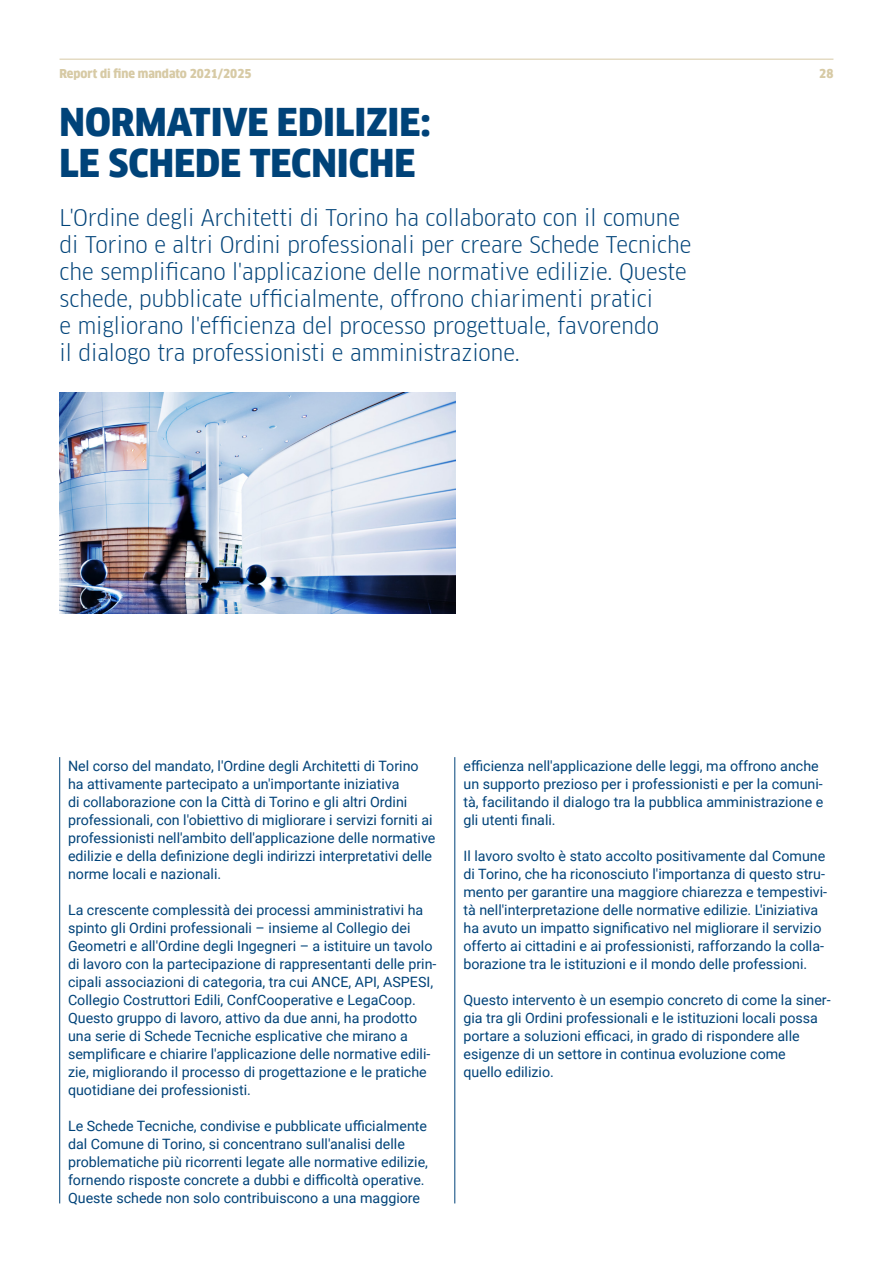
<style>
.page{position:relative;width:893px;height:1263px;background:#fff}
.page>*{position:absolute;margin:0;border:0;box-sizing:border-box;transform-origin:0 0}
.t1{font:900 37.5px/40.5px "Clan Offc Narr";color:#004379}
.t2{font:22.5px/27px "Clan Offc Narr";color:#004379}
.t3{font:14.25px/18px "Roboto";color:#004379}
.t4{font:900 12px "Clan Offc Narr";color:#d7caa5}
</style>
<div class="page">
<hr style="left:60px;top:59px;width:773px;height:1px;background:#d7caa5">
<hr style="left:892px;top:0;width:1px;height:1263px;background:#004379">
<hr style="left:59px;top:757px;width:1px;height:446px;background:#004379">
<hr style="left:455px;top:757px;width:1px;height:446px;background:#004379">
<img style="left:60px;top:393px;width:395px;height:220px">
<p class="t4" style="left:60px;top:66px;width:193px">Report di fine mandato 2021/2025</p>
<p class="t4" style="left:819px;top:66px;width:16px">28</p>
<h1 class="t1" style="left:60px;top:102px;width:372px">NORMATIVE EDILIZIE:<br>LE SCHEDE TECNICHE</h1>
<p class="t2" style="left:60px;top:204px;width:633px">L'Ordine degli Architetti di Torino ha collaborato con il comune di Torino e altri Ordini professionali per creare Schede Tecniche che semplificano l'applicazione delle normative edilizie. Queste schede, pubblicate ufficialmente, offrono chiarimenti pratici<br>e migliorano l'efficienza del processo progettuale, favorendo<br>il dialogo tra professionisti e amministrazione.</p>
<p class="t3" style="left:68px;top:756px;width:369px">Nel corso del mandato, l'Ordine degli Architetti di Torino ha attivamente partecipato a un'importante iniziativa<br>di collaborazione con la Città di Torino e gli altri Ordini professionali, con l'obiettivo di migliorare i servizi forniti ai professionisti nell'ambito dell'applicazione delle normative edilizie e della definizione degli indirizzi interpretativi delle norme locali e nazionali.</p>
<p class="t3" style="left:68px;top:900px;width:370px">La crescente complessità dei processi amministrativi ha spinto gli Ordini professionali – insieme al Collegio dei Geometri e all'Ordine degli Ingegneri – a istituire un tavolo di lavoro con la partecipazione di rappresentanti delle prin&shy;cipali associazioni di categoria, tra cui ANCE, API, ASPESI, Collegio Costruttori Edili, ConfCooperative e LegaCoop.<br>Questo gruppo di lavoro, attivo da due anni, ha prodotto una serie di Schede Tecniche esplicative che mirano a semplificare e chiarire l'applicazione delle normative edili&shy;zie, migliorando il processo di progettazione e le pratiche quotidiane dei professionisti.</p>
<p class="t3" style="left:68px;top:1116px;width:361px">Le Schede Tecniche, condivise e pubblicate ufficialmente dal Comune di Torino, si concentrano sull'analisi delle problematiche più ricorrenti legate alle normative edilizie, fornendo risposte concrete a dubbi e difficoltà operative.<br>Queste schede non solo contribuiscono a una maggiore</p>
<p class="t3" style="left:463px;top:756px;width:361px">efficienza nell'applicazione delle leggi, ma offrono anche un supporto prezioso per i professionisti e per la comuni&shy;tà, facilitando il dialogo tra la pubblica amministrazione e gli utenti finali.</p>
<p class="t3" style="left:463px;top:846px;width:365px">Il lavoro svolto è stato accolto positivamente dal Comune di Torino, che ha riconosciuto l'importanza di questo stru&shy;mento per garantire una maggiore chiarezza e tempestivi&shy;tà nell'interpretazione delle normative edilizie. L'iniziativa ha avuto un impatto significativo nel migliorare il servizio offerto ai cittadini e ai professionisti, rafforzando la colla&shy;borazione tra le istituzioni e il mondo delle professioni.</p>
<p class="t3" style="left:463px;top:990px;width:369px">Questo intervento è un esempio concreto di come la siner&shy;gia tra gli Ordini professionali e le istituzioni locali possa portare a soluzioni efficaci, in grado di rispondere alle esigenze di un settore in continua evoluzione come<br>quello edilizio.</p>
</div>
